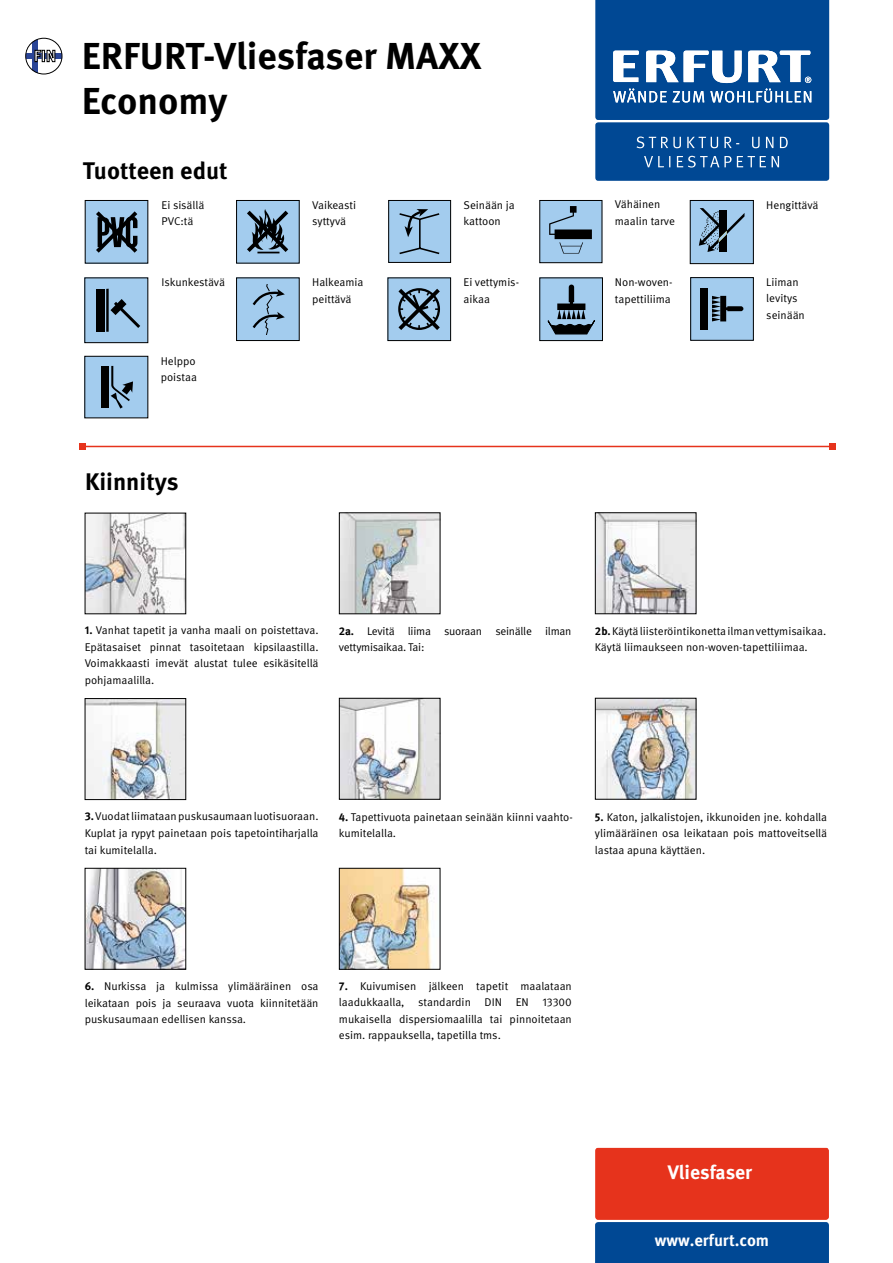
<style>
.page{position:relative;width:893px;height:1263px;background:#fff}
.page>*{position:absolute;margin:0;border:0;box-sizing:border-box;transform-origin:0 0}
.t1{font:700 37.5px/45px "Meta Pro";color:#000}
.t2{font:700 24px "Meta Pro";color:#000}
.t3{font:700 19.5px "Meta Pro";color:#fff}
.t4{font:700 16.5px "Meta Pro";color:#fff}
.t5{font:700 16.35px "Meta Pro";color:#fff}
.t6{font:11.25px/16.5px "Meta Pro";color:#000}
.t7{font:11.25px/16.5px "Meta Pro";letter-spacing:-.02em;color:#000}
.s1{font-weight:700}
</style>
<div class="page">
<hr style="left:82px;top:446px;width:750px;height:1px;background:#e6331c">
<svg style="left:79px;top:443px;width:6px;height:6px"></svg>
<svg style="left:829px;top:443px;width:6px;height:6px"></svg>
<svg style="left:595px;top:1148px;width:234px;height:115px;background:#943f4b"></svg>
<svg style="left:25px;top:38px;width:37px;height:36px"></svg>
<div style="left:691px;top:278px;width:62px;height:62px;background:#a3ccee"></div>
<svg style="left:712px;top:296px;width:31px;height:25px"></svg>
<div style="left:700px;top:288px;width:8px;height:41px;background:#000"></div>
<div style="left:690px;top:277px;width:63px;height:63px;border:1px solid #000"></div>
<svg style="left:87px;top:358px;width:59px;height:58px;background:#88abc8"></svg>
<svg style="left:595px;top:0;width:234px;height:120px;background:#2864a4"></svg>
<div style="left:595px;top:122px;width:234px;height:59px;background:#004894;border-radius:3px"></div>
<svg style="left:644px;top:156px;width:135px;height:12px"></svg>
<svg style="left:637px;top:137px;width:151px;height:11px"></svg>
<div style="left:85px;top:201px;width:63px;height:62px;background:#a3ccee"></div>
<svg style="left:96px;top:211px;width:41px;height:42px"></svg>
<div style="left:237px;top:200px;width:62px;height:63px;background:#a3ccee"></div>
<svg style="left:247px;top:209px;width:41px;height:44px"></svg>
<div style="left:236px;top:200px;width:63px;height:63px;border:1px solid #000"></div>
<svg style="left:390px;top:202px;width:59px;height:59px;background:#95bbda"></svg>
<div style="left:388px;top:200px;width:63px;height:63px;border:1px solid #000"></div>
<svg style="left:542px;top:202px;width:58px;height:59px;background:#8baecb"></svg>
<div style="left:540px;top:200px;width:62px;height:63px;border:1px solid #000"></div>
<div style="left:690px;top:200px;width:63px;height:63px;background:#a3ccee"></div>
<svg style="left:699px;top:208px;width:45px;height:44px"></svg>
<div style="left:690px;top:200px;width:63px;height:64px;border:1px solid #000"></div>
<svg style="left:87px;top:280px;width:59px;height:61px;background:#84a5c0"></svg>
<svg style="left:238px;top:280px;width:59px;height:59px;background:#97bedd"></svg>
<div style="left:236px;top:278px;width:63px;height:63px;border:1px solid #000"></div>
<div style="left:388px;top:278px;width:63px;height:63px;background:#a3ccee"></div>
<div style="left:398px;top:288px;width:42px;height:42px;border:2px solid #000;border-radius:50%"></div>
<svg style="left:398px;top:289px;width:42px;height:41px"></svg>
<div style="left:388px;top:278px;width:63px;height:63px;border:1px solid #000"></div>
<div style="left:540px;top:278px;width:62px;height:63px;background:#a3ccee"></div>
<svg style="left:547px;top:284px;width:49px;height:51px"></svg>
<div style="left:540px;top:278px;width:63px;height:63px;border:1px solid #000"></div>
<img style="left:87px;top:515px;width:97px;height:97px">
<img style="left:597px;top:514px;width:97px;height:98px">
<div style="left:595px;top:512px;width:101px;height:102px;border:1px solid #000"></div>
<img style="left:341px;top:514px;width:97px;height:98px">
<div style="left:339px;top:512px;width:101px;height:102px;border:1px solid #000"></div>
<img style="left:87px;top:700px;width:97px;height:98px">
<div style="left:85px;top:698px;width:101px;height:102px;border:1px solid #000"></div>
<img style="left:597px;top:700px;width:97px;height:98px">
<div style="left:595px;top:698px;width:101px;height:102px;border:1px solid #000"></div>
<img style="left:341px;top:700px;width:97px;height:98px">
<div style="left:339px;top:698px;width:101px;height:102px;border:1px solid #000"></div>
<img style="left:87px;top:870px;width:97px;height:98px">
<div style="left:85px;top:868px;width:101px;height:102px;border:1px solid #000"></div>
<img style="left:341px;top:870px;width:91px;height:98px">
<div style="left:339px;top:868px;width:101px;height:102px;border:1px solid #000"></div>
<h3 class="t5" style="left:34px;top:43px;width:24px">FIN</h3>
<h1 class="t1" style="left:82px;top:32px;width:401px">ERFURT-Vliesfaser MAXX<br>Economy</h1>
<h2 class="t2" style="left:83px;top:152px;width:146px">Tuotteen edut</h2>
<p class="t6" style="left:312px;top:196px;width:46px">Vaikeasti syttyvä</p>
<p class="t6" style="left:162px;top:196px;width:44px">Ei sisällä<br>PVC:tä</p>
<p class="t6" style="left:463px;top:196px;width:53px">Seinään ja kattoon</p>
<p class="t6" style="left:615px;top:195px;width:47px">Vähäinen</p>
<p class="t6" style="left:766px;top:196px;width:54px">Hengittävä</p>
<p class="t6" style="left:615px;top:212px;width:62px">maalin tarve</p>
<p class="t6" style="left:162px;top:273px;width:65px">Iskunkestävä</p>
<p class="t6" style="left:161px;top:352px;width:38px">Helppo poistaa</p>
<p class="t6" style="left:312px;top:273px;width:53px">Halkeamia peittävä</p>
<p class="t6" style="left:463px;top:273px;width:57px">Ei vettymis&shy;aikaa</p>
<p class="t6" style="left:615px;top:273px;width:59px">Non-woven&shy;tapettiliima</p>
<p class="t6" style="left:766px;top:273px;width:40px">Liiman levitys seinään</p>
<h2 class="t2" style="left:85px;top:463px;width:95px">Kiinnitys</h2>
<p class="t6" style="left:85px;top:621px;width:235px;text-align:justify"><span class="s1">1.</span> Vanhat tapetit ja vanha maali on poistettava.<br>Epätasaiset pinnat tasoitetaan kipsilaastilla.<br>Voimakkaasti imevät alustat tulee esikäsitellä pohjamaalilla.</p>
<p class="t6" style="left:595px;top:622px;width:233px"><span class="s1">2b.</span> Käytä liisteröintikonetta ilman vettymisaikaa.<br>Käytä liimaukseen non-woven-tapettiliimaa.</p>
<p class="t7" style="left:339px;top:622px;width:234px"><span class="s1">2a.</span> Levitä liima suoraan seinälle ilman vettymisaikaa. Tai:</p>
<p class="t6" style="left:85px;top:808px;width:235px;text-align:justify"><span class="s1">3.</span> Vuodat liimataan puskusaumaan luotisuoraan.<br>Kuplat ja rypyt painetaan pois tapetointiharjalla tai kumitelalla.</p>
<p class="t6" style="left:595px;top:808px;width:234px;text-align:justify"><span class="s1">5.</span> Katon, jalkalistojen, ikkunoiden jne. kohdalla ylimääräinen osa leikataan pois mattoveitsellä lastaa apuna käyttäen.</p>
<p class="t6" style="left:339px;top:808px;width:235px"><span class="s1">4.</span> Tapettivuota painetaan seinään kiinni vaahto&shy;kumitelalla.</p>
<p class="t6" style="left:85px;top:977px;width:235px;text-align:justify"><span class="s1">6.</span> Nurkissa ja kulmissa ylimääräinen osa leikataan pois ja seuraava vuota kiinnitetään puskusaumaan edellisen kanssa.</p>
<p class="t6" style="left:339px;top:977px;width:234px;text-align:justify"><span class="s1">7.</span> Kuivumisen jälkeen tapetit maalataan laadukkaalla, standardin DIN EN 13300 mukaisella dispersiomaalilla tai pinnoitetaan esim. rappauksella, tapetilla tms.</p>
<h3 class="t3" style="left:668px;top:1157px;width:86px">Vliesfaser</h3>
<h3 class="t4" style="left:655px;top:1227px;width:116px">www.erfurt.com</h3>
</div>
